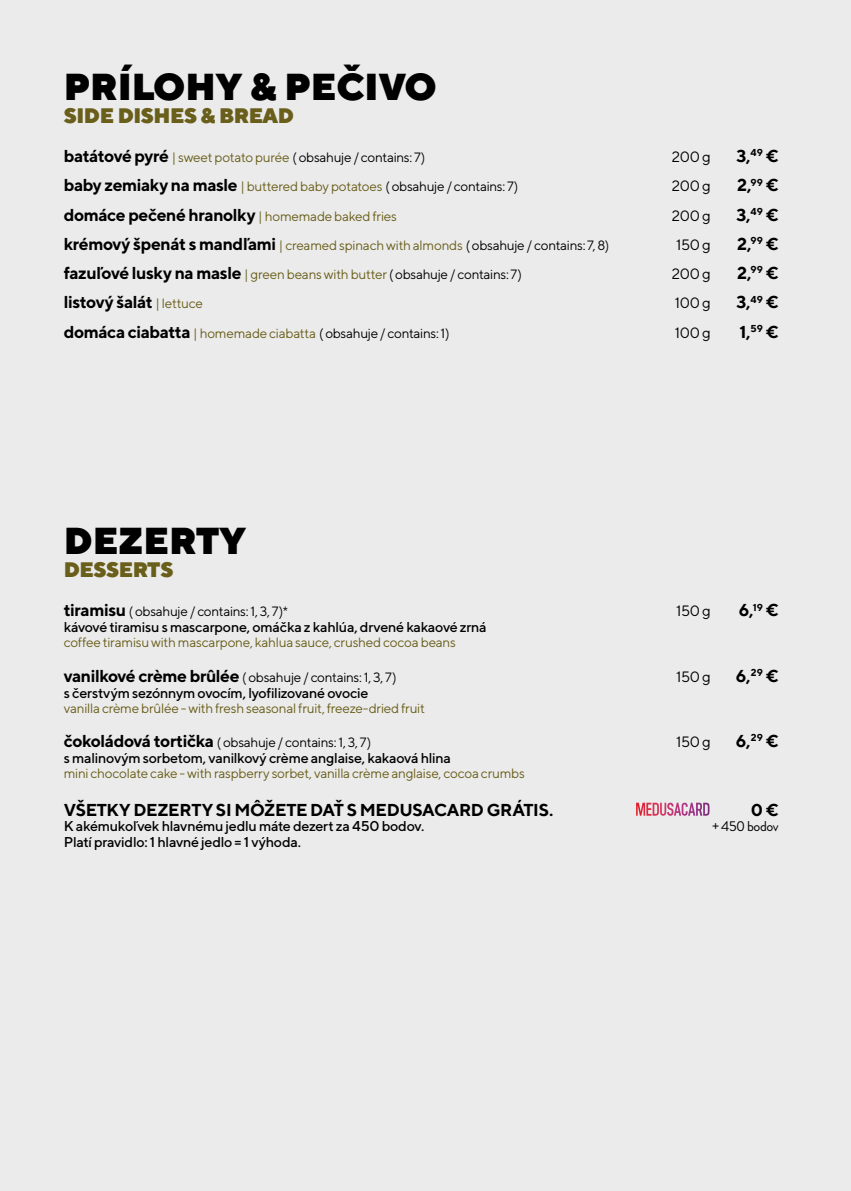
<style>
.page{position:relative;width:851px;height:1191px;background:#fff}
.page>*{position:absolute;margin:0;border:0;box-sizing:border-box;transform-origin:0 0}
.t1{font:900 37.5px "TT Norms";color:#000}
.t2{font:900 21px "TT Norms";letter-spacing:-.02em;color:#695e1a}
.t3{font:700 17.25px "TT Norms";letter-spacing:-.025em;color:#000}
.t4{font:15px "TT Norms";letter-spacing:-.02em;color:#000}
.t5{font:500 14.25px "TT Norms";letter-spacing:-.02em;color:#000}
.t6{font:14.25px "Brandon Grotesque";letter-spacing:-.035em;color:#000}
.t7{font:13.5px "TT Norms";letter-spacing:-.02em;color:#695e1a}
.t8{font:13.5px "TT Norms";letter-spacing:-.025em;color:#000}
.s1{font-weight:700;font-size:17.25px}
.s2{color:#695e1a}
.s3{font-weight:700;font-size:17.25px;color:#000}
.s4{color:#000}
.s5{font-weight:400;font-size:13.5px;color:#695e1a}
</style>
<div class="page">
<div style="left:0;top:0;width:850px;height:1191px;background:#ebebeb"></div>
<svg style="left:636px;top:802px;width:73px;height:13px"></svg>
<h1 class="t1" style="left:64px;top:62px;width:374px">PRÍLOHY &amp; PEČIVO</h1>
<h2 class="t2" style="left:64px;top:101px;width:231px">SIDE DISHES &amp; BREAD</h2>
<p class="t8" style="left:64px;top:149px;width:363px"><span class="s1">batátové pyré</span> <span class="s2">| sweet potato purée</span> ( obsahuje / contains: 7)</p>
<p class="t4" style="left:671px;top:148px;width:41px">200 g</p>
<p class="t3" style="left:736px;top:145px;width:44px">3,<sup>49</sup> €</p>
<p class="t7" style="left:64px;top:178px;width:456px"><span class="s3">baby zemiaky na masle</span> | buttered baby potatoes <span class="s4">( obsahuje / contains: 7)</span></p>
<p class="t4" style="left:671px;top:177px;width:41px">200 g</p>
<p class="t3" style="left:737px;top:174px;width:43px">2,<sup>99</sup> €</p>
<p class="t3" style="left:64px;top:204px;width:334px">domáce pečené hranolky <span class="s5">| homemade baked fries</span></p>
<p class="t4" style="left:671px;top:206px;width:41px">200 g</p>
<p class="t3" style="left:736px;top:204px;width:44px">3,<sup>49</sup> €</p>
<p class="t7" style="left:64px;top:237px;width:547px"><span class="s3">krémový špenát s mandľami</span> | creamed spinach with almonds <span class="s4">( obsahuje / contains: 7, 8)</span></p>
<p class="t4" style="left:676px;top:235px;width:36px">150 g</p>
<p class="t3" style="left:737px;top:233px;width:43px">2,<sup>99</sup> €</p>
<p class="t7" style="left:64px;top:266px;width:459px"><span class="s3">fazuľové lusky na masle</span> | green beans with butter <span class="s4">( obsahuje / contains: 7)</span></p>
<p class="t4" style="left:671px;top:265px;width:41px">200 g</p>
<p class="t3" style="left:737px;top:262px;width:43px">2,<sup>99</sup> €</p>
<p class="t3" style="left:64px;top:291px;width:141px">listový šalát <span class="s5">| lettuce</span></p>
<p class="t4" style="left:674px;top:294px;width:38px">100 g</p>
<p class="t3" style="left:736px;top:291px;width:44px">3,<sup>49</sup> €</p>
<p class="t8" style="left:64px;top:324px;width:387px"><span class="s1">domáca ciabatta</span> <span class="s2">| homemade ciabatta</span> ( obsahuje / contains: 1)</p>
<p class="t4" style="left:674px;top:323px;width:38px">100 g</p>
<p class="t3" style="left:739px;top:321px;width:41px">1,<sup>59</sup> €</p>
<h1 class="t1" style="left:64px;top:516px;width:184px">DEZERTY</h1>
<h2 class="t2" style="left:64px;top:556px;width:111px">DESSERTS</h2>
<p class="t8" style="left:64px;top:603px;width:226px"><span class="s1">tiramisu</span> ( obsahuje / contains: 1, 3, 7)*</p>
<p class="t4" style="left:676px;top:602px;width:36px">150 g</p>
<p class="t3" style="left:738px;top:599px;width:41px">6,<sup>19</sup> €</p>
<p class="t5" style="left:64px;top:618px;width:424px">kávové tiramisu s mascarpone, omáčka z kahlúa, drvené kakaové zrná</p>
<p class="t7" style="left:64px;top:634px;width:393px">coffee tiramisu with mascarpone, kahlua sauce, crushed cocoa beans</p>
<p class="t8" style="left:64px;top:668px;width:334px"><span class="s1">vanilkové crème brûlée</span> ( obsahuje / contains: 1, 3, 7)</p>
<p class="t4" style="left:676px;top:667px;width:36px">150 g</p>
<p class="t3" style="left:735px;top:665px;width:44px">6,<sup>29</sup> €</p>
<p class="t5" style="left:64px;top:683px;width:306px">s čerstvým sezónnym ovocím, lyofilizované ovocie</p>
<p class="t7" style="left:64px;top:699px;width:362px">vanilla crème brûlée - with fresh seasonal fruit, freeze-dried fruit</p>
<p class="t8" style="left:64px;top:734px;width:309px"><span class="s1">čokoládová tortička</span> ( obsahuje / contains: 1, 3, 7)</p>
<p class="t4" style="left:676px;top:732px;width:36px">150 g</p>
<p class="t3" style="left:735px;top:730px;width:44px">6,<sup>29</sup> €</p>
<p class="t5" style="left:64px;top:749px;width:388px">s malinovým sorbetom, vanilkový crème anglaise, kakaová hlina</p>
<p class="t7" style="left:64px;top:764px;width:462px">mini chocolate cake - with raspberry sorbet, vanilla crème anglaise, cocoa crumbs</p>
<p class="t3" style="left:64px;top:798px;width:491px">VŠETKY DEZERTY SI MÔŽETE DAŤ S MEDUSACARD GRÁTIS.</p>
<p class="t3" style="left:750px;top:798px;width:29px">0 €</p>
<p class="t5" style="left:64px;top:817px;width:362px">K akémukoľvek hlavnému jedlu máte dezert za 450 bodov.</p>
<p class="t6" style="left:712px;top:816px;width:68px">+ 450 bodov</p>
<p class="t5" style="left:64px;top:833px;width:239px">Platí pravidlo: 1 hlavné jedlo = 1 výhoda.</p>
</div>
